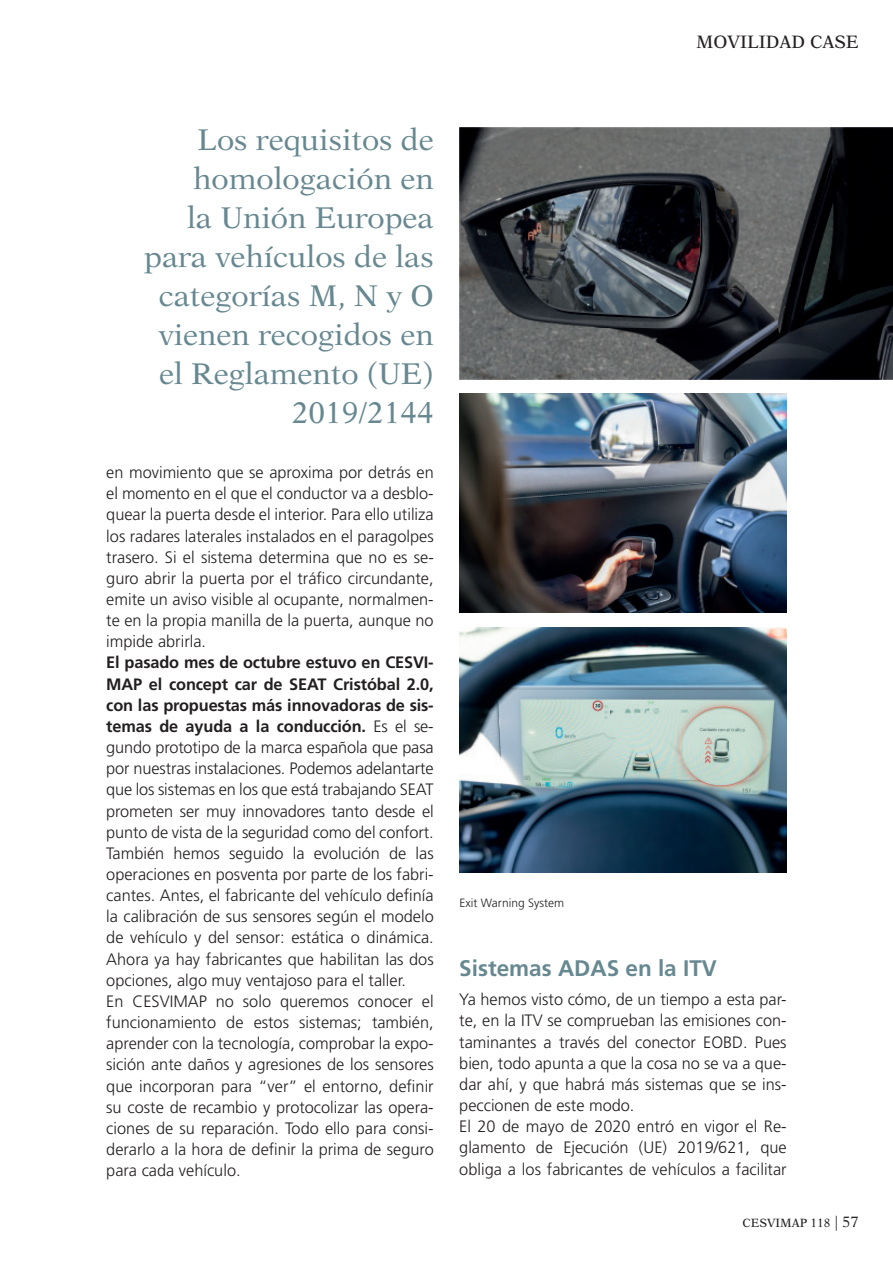
<style>
.page{position:relative;width:893px;height:1263px;background:#fff}
.page>*{position:absolute;margin:0;border:0;box-sizing:border-box;transform-origin:0 0}
.t1{font:30px/39px "New Aster";color:#678891;text-align:right}
.t2{font:700 22.5px "Frutiger";color:#678891}
.t3{font:18px "New Aster";color:#231f20}
.t4{font:300 16.5px/21.1px "Frutiger";color:#231f20}
.t5{font:300 12px "Frutiger";color:#231f20}
.t6{font:12px "New Aster";color:#231f20}
.s1{font-weight:700}
.s2{font-size:15px}
</style>
<div class="page">
<img style="left:460px;top:128px;width:433px;height:251px">
<img style="left:460px;top:393px;width:327px;height:219px">
<img style="left:459px;top:627px;width:328px;height:245px">
<p class="t3" style="left:696px;top:31px;width:164px">MOVILIDAD CASE</p>
<h1 class="t1" style="left:144px;top:120px;width:291px">Los requisitos de homologación en<br>la Unión Europea para vehículos de las categorías M, N y O vienen recogidos en el Reglamento (UE)<br>2019/2144</h1>
<p class="t4" style="left:106px;top:462px;width:329px;text-align:justify">en movimiento que se aproxima por detrás en el momento en el que el conductor va a desblo&shy;quear la puerta desde el interior. Para ello utiliza los radares laterales instalados en el paragolpes trasero. Si el sistema determina que no es se&shy;guro abrir la puerta por el tráfico circundante, emite un aviso visible al ocupante, normalmen&shy;te en la propia manilla de la puerta, aunque no impide abrirla.</p>
<p class="t4" style="left:106px;top:652px;width:329px"><span class="s1">El pasado mes de octubre estuvo en CESVI-MAP el concept car de SEAT Cristóbal 2.0, con las propuestas más innovadoras de sis&shy;temas de ayuda a la conducción.</span> Es el se&shy;gundo prototipo de la marca española que pasa por nuestras instalaciones. Podemos adelantarte que los sistemas en los que está trabajando SEAT prometen ser muy innovadores tanto desde el punto de vista de la seguridad como del confort.<br>También hemos seguido la evolución de las operaciones en posventa por parte de los fabri&shy;cantes. Antes, el fabricante del vehículo definía la calibración de sus sensores según el modelo de vehículo y del sensor: estática o dinámica.<br>Ahora ya hay fabricantes que habilitan las dos opciones, algo muy ventajoso para el taller.<br>En CESVIMAP no solo queremos conocer el funcionamiento de estos sistemas; también, aprender con la tecnología, comprobar la expo&shy;sición ante daños y agresiones de los sensores que incorporan para “ver” el entorno, definir su coste de recambio y protocolizar las opera&shy;ciones de su reparación. Todo ello para consi&shy;derarlo a la hora de definir la prima de seguro para cada vehículo.</p>
<p class="t5" style="left:460px;top:896px;width:106px">Exit Warning System</p>
<h2 class="t2" style="left:459px;top:955px;width:259px">Sistemas ADAS en la ITV</h2>
<p class="t4" style="left:459px;top:989px;width:329px">Ya hemos visto cómo, de un tiempo a esta par&shy;te, en la ITV se comprueban las emisiones con&shy;taminantes a través del conector EOBD. Pues bien, todo apunta a que la cosa no se va a que&shy;dar ahí, y que habrá más sistemas que se ins&shy;peccionen de este modo.<br>El 20 de mayo de 2020 entró en vigor el Re&shy;glamento de Ejecución (UE) 2019/621, que obliga a los fabricantes de vehículos a facilitar</p>
<p class="t6" style="left:743px;top:1216px;width:118px">CESVIMAP 118 <span class="s2">| 57</span></p>
</div>
